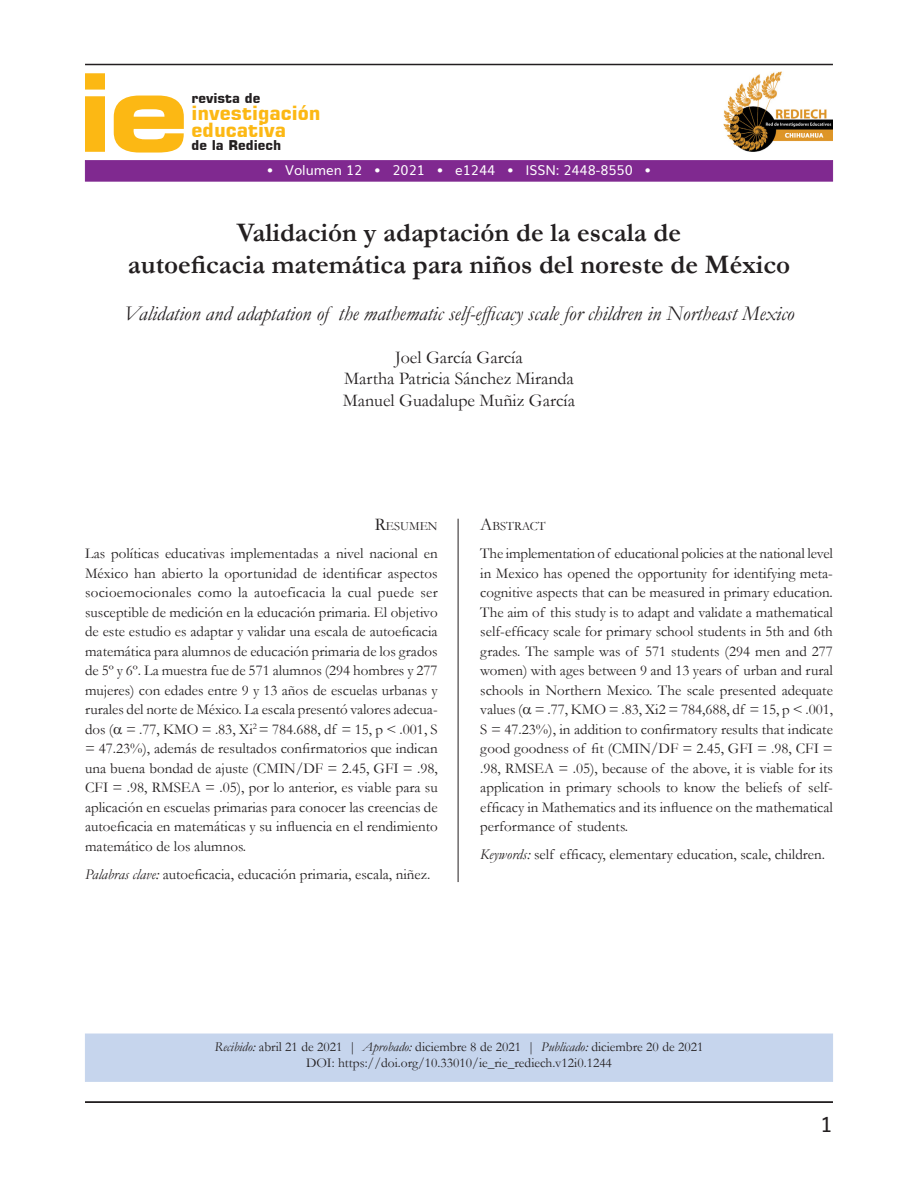
<style>
.page{position:relative;width:918px;height:1188px;background:#fff}
.page>*{position:absolute;margin:0;border:0;box-sizing:border-box;transform-origin:0 0}
.t1{font:700 expanded 108px "Square 721 BT";color:#fcb814}
.Titulo{font:700 27px "Garamond";color:#231f20}
.t2{font:italic 21px "Garamond";color:#231f20}
.t3{font:21px "Muli";color:#231f20}
.t4{font:700 19.5px "Square 721 BT";color:#fcb814}
.Autores-Credito{font:18px "Garamond";color:#231f20}
.Resumen{font:15px/19.5px "Garamond";color:#231f20;text-align:justify}
.Resumen-Abstract{font:15px/19.5px "Garamond";color:#231f20;text-align:justify}
.Fechas-DOI{font:13.5px "Garamond";color:#231f20}
.t5{font:13.5px "Muli";color:#fff}
.t6{font:700 13.5px "Square 721 BT";color:#231f20}
.Titulo_Abstract{font:12.6px "Garamond";color:#231f20}
.Titulo_Resumen{font:12.6px "Garamond";color:#231f20}
.s1{font-size:18px}
.s2{font-style:italic}
</style>
<div class="page">
<hr style="left:458px;top:519px;width:1px;height:363px;background:#231f20">
<hr style="left:85px;top:1101px;width:748px;height:2px;background:#231f20">
<div style="left:85px;top:1034px;width:748px;height:48px;background:#c6d5ed"></div>
<div style="left:85px;top:160px;width:748px;height:22px;background:#802990;border:1px solid #802990"></div>
<img style="left:724px;top:71px;width:109px;height:80px">
<hr style="left:85px;top:64px;width:748px;height:1px;background:#231f20">
<p class="t1" style="left:77px;top:48px;width:115px">ie</p>
<p class="t6" style="left:192px;top:90px;width:70px">revista de</p>
<p class="t4" style="left:192px;top:101px;width:131px">investigación</p>
<p class="t4" style="left:192px;top:118px;width:96px">educativa</p>
<p class="t6" style="left:192px;top:137px;width:91px">de la Rediech</p>
<p class="t5" style="left:267px;top:159px;width:386px">• Volumen 12 • 2021 • e1244 • ISSN: 2448-8550 •</p>
<p class="Titulo" style="left:237px;top:214px;width:446px">Validación y adaptación de la escala de</p>
<p class="Titulo" style="left:128px;top:246px;width:664px">autoeficacia matemática para niños del noreste de México</p>
<p class="t2" style="left:124px;top:299px;width:672px">Validation and adaptation of the mathematic self-efficacy scale for children in Northeast Mexico</p>
<p class="Autores-Credito" style="left:395px;top:345px;width:129px">Joel García García</p>
<p class="Autores-Credito" style="left:344px;top:366px;width:231px">Martha Patricia Sánchez Miranda</p>
<p class="Autores-Credito" style="left:343px;top:388px;width:234px">Manuel Guadalupe Muñiz García</p>
<p class="Titulo_Resumen" style="left:375px;top:518px;width:64px"><span class="s1">R</span>ESUMEN</p>
<p class="Resumen" style="left:85px;top:544px;width:354px">Las políticas educativas implementadas a nivel nacional en México han abierto la oportunidad de identificar aspectos socioemocionales como la autoeficacia la cual puede ser susceptible de medición en la educación primaria. El objetivo de este estudio es adaptar y validar una escala de autoeficacia matemática para alumnos de educación primaria de los grados de 5º y 6º. La muestra fue de 571 alumnos (294 hombres y 277 mujeres) con edades entre 9 y 13 años de escuelas urbanas y rurales del norte de México. La escala presentó valores adecua&shy;dos ( = .77, KMO = .83, Xi<sup>2</sup> = 784.688, df = 15, p &lt; .001, S = 47.23%), además de resultados confirmatorios que indican una buena bondad de ajuste (CMIN/DF = 2.45, GFI = .98, CFI = .98, RMSEA = .05), por lo anterior, es viable para su aplicación en escuelas primarias para conocer las creencias de autoeficacia en matemáticas y su influencia en el rendimiento matemático de los alumnos.</p>
<p class="Resumen" style="left:85px;top:864px;width:347px"><span class="s2">Palabras clave:</span> autoeficacia, educación primaria, escala, niñez.</p>
<p class="Titulo_Abstract" style="left:480px;top:518px;width:67px"><span class="s1">A</span>BSTRACT</p>
<p class="Resumen-Abstract" style="left:480px;top:544px;width:354px">The implementation of educational policies at the national level in Mexico has opened the opportunity for identifying meta&shy;cognitive aspects that can be measured in primary education.<br>The aim of this study is to adapt and validate a mathematical self-efficacy scale for primary school students in 5th and 6th grades. The sample was of 571 students (294 men and 277 women) with ages between 9 and 13 years of urban and rural schools in Northern Mexico. The scale presented adequate values ( = .77, KMO = .83, Xi2 = 784,688, df = 15, p &lt; .001, S = 47.23%), in addition to confirmatory results that indicate good goodness of fit (CMIN/DF = 2.45, GFI = .98, CFI = .98, RMSEA = .05), because of the above, it is viable for its application in primary schools to know the beliefs of self&shy;efficacy in Mathematics and its influence on the mathematical performance of students.</p>
<p class="Resumen-Abstract" style="left:480px;top:845px;width:346px"><span class="s2">Keywords:</span> self efficacy, elementary education, scale, children.</p>
<p class="Fechas-DOI" style="left:215px;top:1038px;width:490px"><span class="s2">Recibido:</span> abril 21 de 2021 | <span class="s2">Aprobado:</span> diciembre 8 de 2021 | <span class="s2">Publicado:</span> diciembre 20 de 2021</p>
<p class="Fechas-DOI" style="left:306px;top:1054px;width:307px">DOI: https://doi.org/10.33010/ie_rie_rediech.v12i0.1244</p>
<p class="t3" style="left:820px;top:1107px;width:14px">1</p>
</div>
